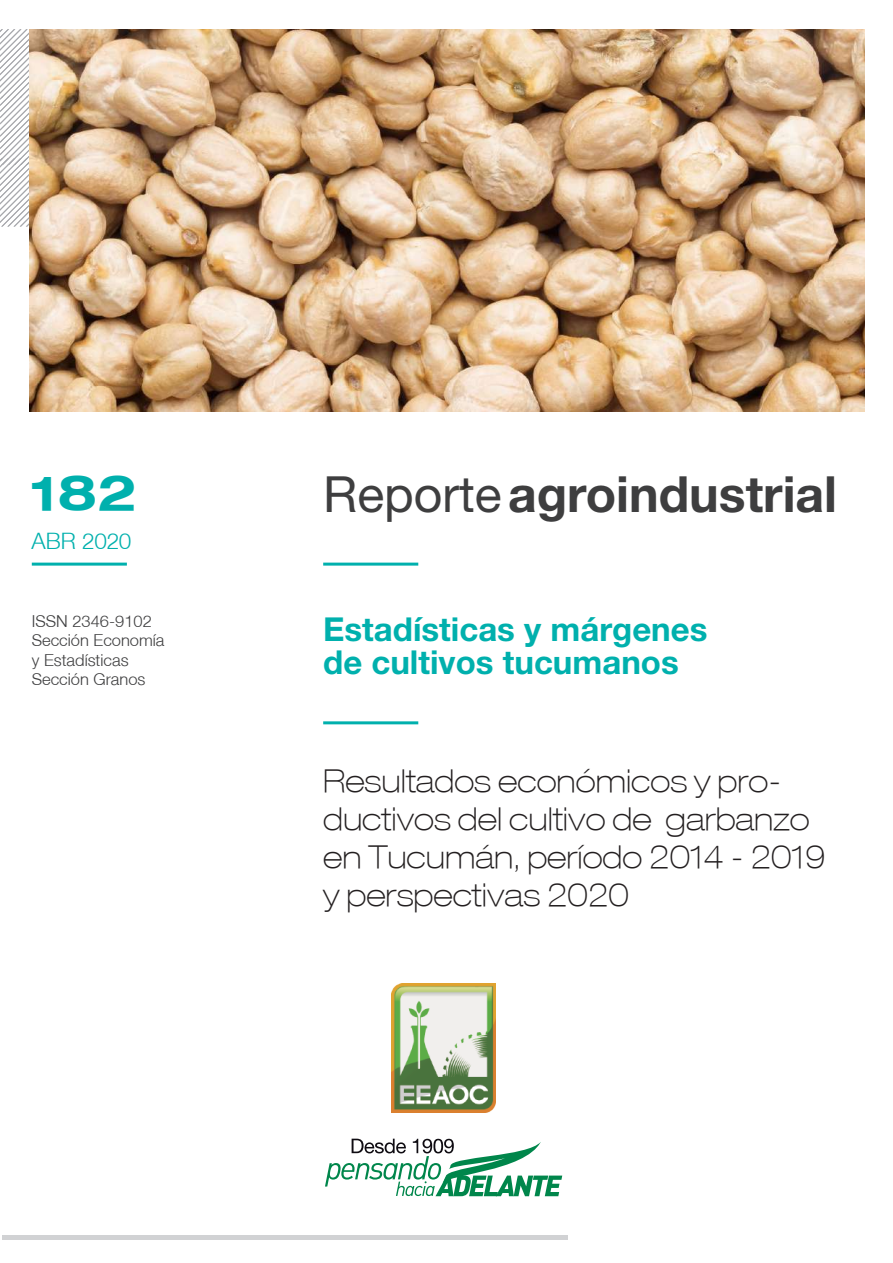
<style>
.page{position:relative;width:893px;height:1263px;background:#fff}
.page>*{position:absolute;margin:0;border:0;box-sizing:border-box;transform-origin:0 0}
.t1{font:700 49.95px "Helvetica Neue LT Std";color:#3e3e3f}
.t2{font:700 expanded 48px "Helvetica Neue LT";color:#00b0ad}
.t3{font:700 33px/33px "Helvetica Neue LT Std";color:#00b0ad}
.t4{font:100 expanded 31.5px/37.8px "Helvetica Neue LT";color:#231f20}
.t5{font:300 22.65px "Helvetica Neue LT";letter-spacing:-.01em;color:#00b0ad}
.t6{font:300 16.5px/19.5px "Helvetica Neue LT";color:#3e3e3f}
.s1{font-weight:400}
</style>
<div class="page">
<hr style="left:2px;top:1235px;width:566px;height:4px;background:#d1d2d4">
<svg style="left:0;top:29px;width:30px;height:198px"></svg>
<img style="left:391px;top:983px;width:105px;height:130px">
<svg style="left:325px;top:1139px;width:237px;height:57px"></svg>
<img style="left:30px;top:29px;width:834px;height:383px">
<hr style="left:32px;top:563px;width:95px;height:3px;background:#00b0ad">
<hr style="left:323px;top:563px;width:95px;height:3px;background:#00b0ad">
<hr style="left:323px;top:721px;width:95px;height:3px;background:#00b0ad">
<h2 class="t2" style="left:31px;top:462px;width:107px">182</h2>
<p class="t5" style="left:32px;top:527px;width:101px">ABR 2020</p>
<p class="t6" style="left:32px;top:611px;width:134px">ISSN 2346-9102<br>Sección Economía y Estadísticas<br>Sección Granos</p>
<h1 class="t1" style="left:323px;top:463px;width:515px"><span class="s1">Reporte</span>agroindustrial</h1>
<p class="t3" style="left:323px;top:612px;width:386px">Estadísticas y márgenes de cultivos tucumanos</p>
<p class="t4" style="left:323px;top:762px;width:504px">Resultados económicos y pro&shy;ductivos del cultivo de garbanzo en Tucumán, período 2014 - 2019 y perspectivas 2020</p>
</div>
